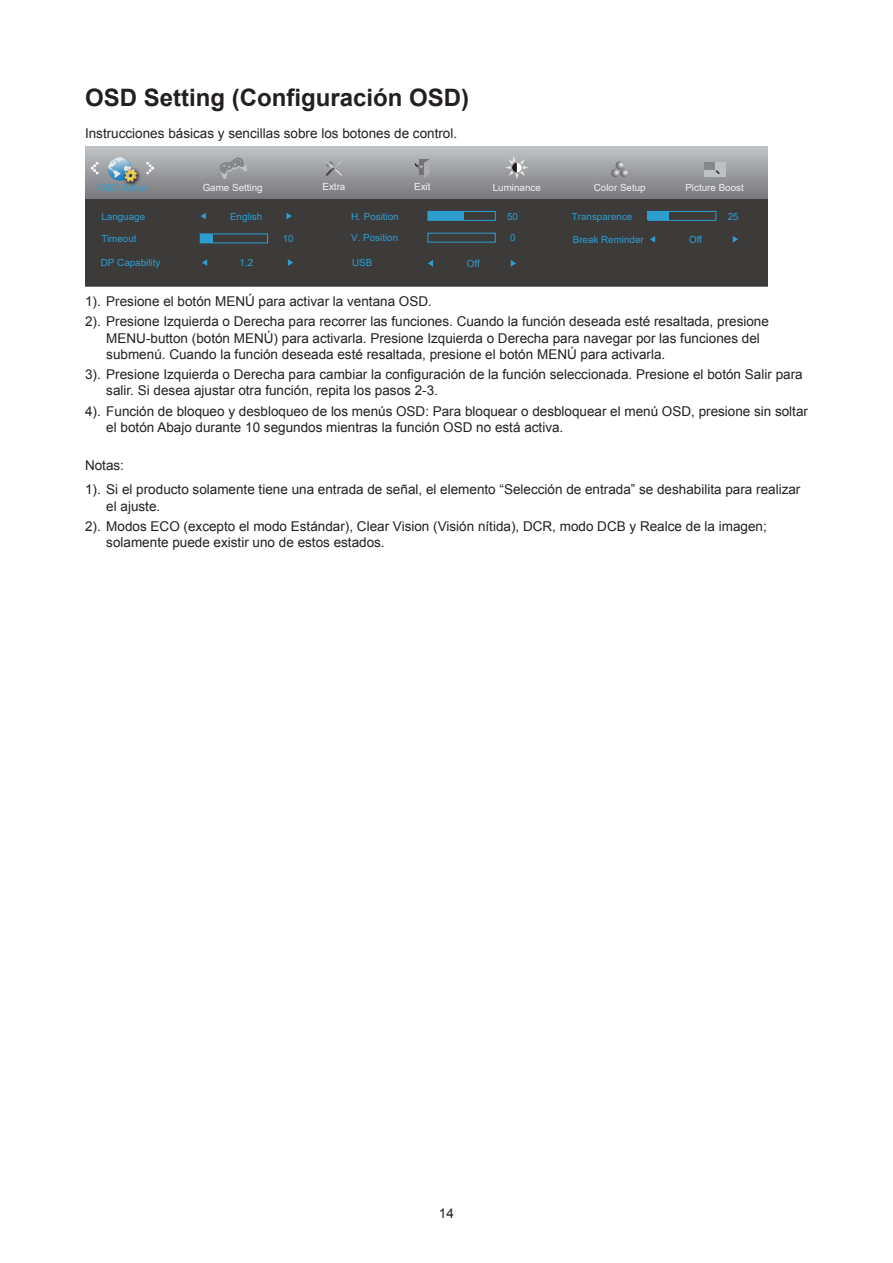
<style>
.page{position:relative;width:893px;height:1263px;background:#fff}
.page>*{position:absolute;margin:0;border:0;box-sizing:border-box;transform-origin:0 0}
.t1{font:700 24px "Arial";color:#231f20}
.t2{font:13.5px/16.2px "Arial";color:#231f20}
.t3{font:9.75px "Arial";color:#2e9ecf}
.t4{font:9.75px "Arial";color:#f3f3f3}
</style>
<div class="page">
<svg style="left:85px;top:147px;width:683px;height:52px;background:#9a9c9f"></svg>
<div style="left:85px;top:199px;width:683px;height:87px;background:#3d3a3a"></div>
<svg style="left:91px;top:162px;width:8px;height:12px"></svg>
<svg style="left:146px;top:162px;width:8px;height:12px"></svg>
<svg style="left:415px;top:159px;width:15px;height:19px"></svg>
<svg style="left:325px;top:161px;width:18px;height:16px"></svg>
<svg style="left:505px;top:156px;width:24px;height:23px"></svg>
<svg style="left:611px;top:161px;width:17px;height:16px"></svg>
<div style="left:428px;top:211px;width:68px;height:10px;border:1px solid #2e9ecf"></div>
<div style="left:428px;top:233px;width:68px;height:9px;border:1px solid #2e9ecf"></div>
<div style="left:648px;top:211px;width:21px;height:9px;background:#2e9ecf"></div>
<div style="left:648px;top:211px;width:68px;height:10px;border:1px solid #2e9ecf"></div>
<svg style="left:201px;top:213px;width:5px;height:6px"></svg>
<svg style="left:286px;top:213px;width:6px;height:6px"></svg>
<div style="left:200px;top:234px;width:68px;height:9px;border:1px solid #2e9ecf"></div>
<div style="left:200px;top:234px;width:13px;height:9px;background:#2e9ecf"></div>
<div style="left:428px;top:211px;width:35px;height:9px;background:#2e9ecf"></div>
<svg style="left:202px;top:259px;width:5px;height:7px"></svg>
<svg style="left:288px;top:259px;width:5px;height:7px"></svg>
<svg style="left:650px;top:236px;width:5px;height:7px"></svg>
<svg style="left:733px;top:236px;width:5px;height:7px"></svg>
<img style="left:121px;top:165px;width:23px;height:23px">
<svg style="left:108px;top:157px;width:29px;height:25px"></svg>
<div style="left:704px;top:162px;width:21px;height:15px;background:#bdc0c4"></div>
<div style="left:704px;top:162px;width:11px;height:7px;background:#85878a"></div>
<svg style="left:715px;top:170px;width:5px;height:4px"></svg>
<svg style="left:220px;top:157px;width:27px;height:22px"></svg>
<svg style="left:428px;top:260px;width:5px;height:7px"></svg>
<svg style="left:511px;top:260px;width:5px;height:7px"></svg>
<h1 class="t1" style="left:85px;top:81px;width:386px">OSD Setting (Configuración OSD)</h1>
<p class="t2" style="left:85px;top:125px;width:374px">Instrucciones básicas y sencillas sobre los botones de control.</p>
<p class="t4" style="left:323px;top:180px;width:24px">Extra</p>
<p class="t4" style="left:414px;top:180px;width:18px">Exit</p>
<p class="t4" style="left:493px;top:180px;width:50px">Luminance</p>
<p class="t4" style="left:594px;top:181px;width:53px">Color Setup</p>
<p class="t3" style="left:351px;top:209px;width:49px">H. Position</p>
<p class="t3" style="left:507px;top:209px;width:12px">50</p>
<p class="t3" style="left:351px;top:231px;width:48px">V. Position</p>
<p class="t3" style="left:510px;top:231px;width:7px">0</p>
<p class="t3" style="left:98px;top:181px;width:51px">OSD Setup</p>
<p class="t4" style="left:203px;top:181px;width:62px">Game Setting</p>
<p class="t4" style="left:685px;top:181px;width:60px">Picture Boost</p>
<p class="t3" style="left:101px;top:209px;width:45px">Language</p>
<p class="t3" style="left:230px;top:209px;width:34px">English</p>
<p class="t3" style="left:572px;top:209px;width:62px">Transparence</p>
<p class="t3" style="left:728px;top:209px;width:12px">25</p>
<p class="t3" style="left:101px;top:232px;width:37px">Timeout</p>
<p class="t3" style="left:283px;top:232px;width:12px">10</p>
<p class="t3" style="left:101px;top:256px;width:61px">DP Capability</p>
<p class="t3" style="left:240px;top:256px;width:15px">1.2</p>
<p class="t3" style="left:352px;top:256px;width:22px">USB</p>
<p class="t3" style="left:573px;top:233px;width:72px">Break Reminder</p>
<p class="t3" style="left:689px;top:233px;width:14px">Off</p>
<p class="t3" style="left:467px;top:257px;width:14px">Off</p>
<p class="t2" style="left:85px;top:291px;width:685px;line-height:20.4px">1). Presione el botón MENÚ para activar la ventana OSD.<br>2). Presione Izquierda o Derecha para recorrer las funciones. Cuando la función deseada esté resaltada, presione</p>
<p class="t2" style="left:106px;top:330px;width:655px">MENU-button (botón MENÚ) para activarla. Presione Izquierda o Derecha para navegar por las funciones del submenú. Cuando la función deseada esté resaltada, presione el botón MENÚ para activarla.</p>
<p class="t2" style="left:106px;top:366px;width:698px;text-indent:-21px">3). Presione Izquierda o Derecha para cambiar la configuración de la función seleccionada. Presione el botón Salir para salir. Si desea ajustar otra función, repita los pasos 2-3.</p>
<p class="t2" style="left:106px;top:403px;width:703px;text-indent:-21px">4). Función de bloqueo y desbloqueo de los menús OSD: Para bloquear o desbloquear el menú OSD, presione sin soltar el botón Abajo durante 10 segundos mientras la función OSD no está activa.</p>
<p class="t2" style="left:85px;top:453px;width:717px;line-height:24.5px">Notas:<br>1). Si el producto solamente tiene una entrada de señal, el elemento “Selección de entrada” se deshabilita para realizar</p>
<p class="t2" style="left:85px;top:496px;width:683px;line-height:20.4px;text-indent:21px">el ajuste.<br>2). Modos ECO (excepto el modo Estándar), Clear Vision (Visión nítida), DCR, modo DCB y Realce de la imagen;</p>
<p class="t2" style="left:106px;top:534px;width:280px">solamente puede existir uno de estos estados.</p>
<p class="t2" style="left:439px;top:1205px;width:17px">14</p>
</div>
